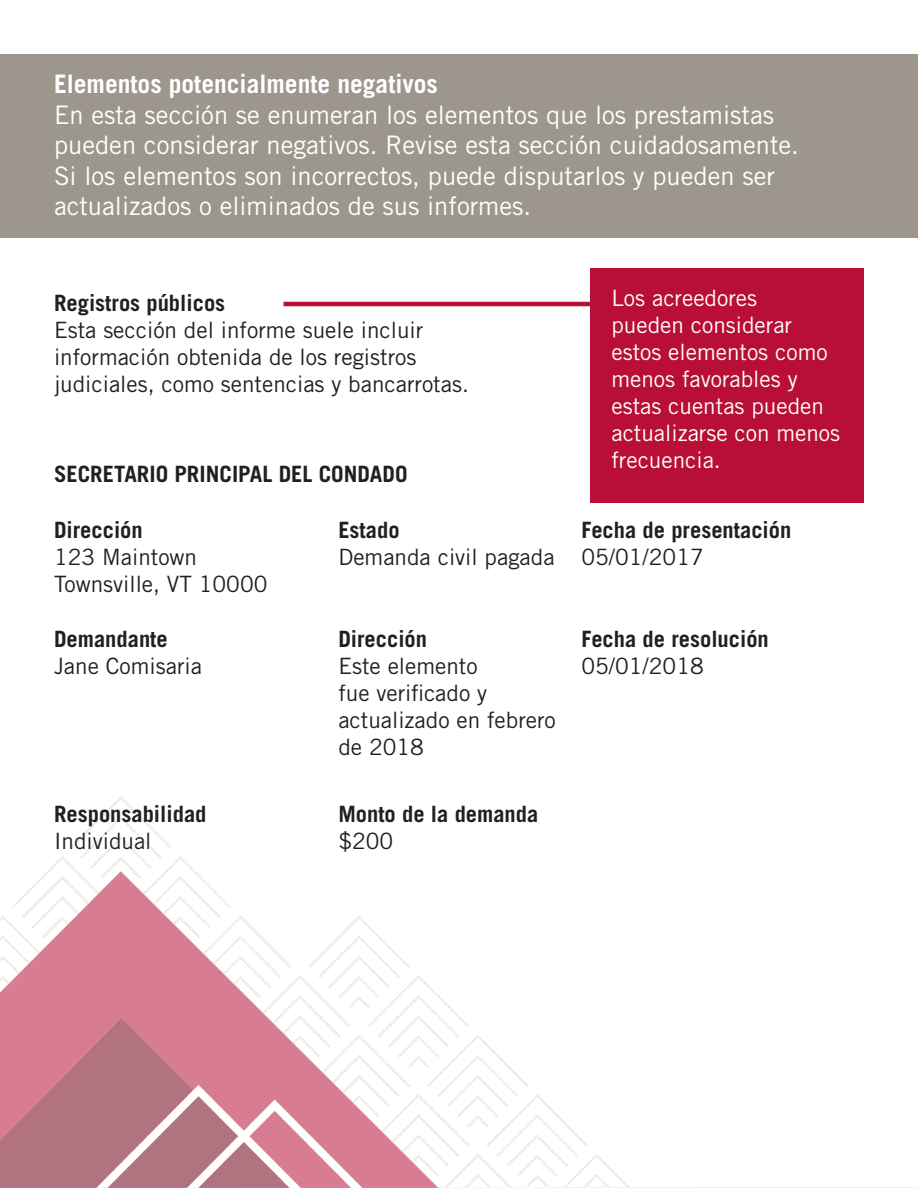
<style>
.page{position:relative;width:918px;height:1188px;background:#fff}
.page>*{position:absolute;margin:0;border:0;box-sizing:border-box;transform-origin:0 0}
.t1{font:25.5px/30.6px "Trade Gothic LT Std";color:#fff}
.t2{font:700 25.5px "Trade Gothic LT Std";color:#fff}
.t3{font:22.5px/27px "Trade Gothic LT Std";color:#231f20}
.t4{font:700 22.5px "Trade Gothic LT Std";color:#231f20}
.t5{font:22.5px/27px "Trade Gothic LT Std";color:#fff}
</style>
<div class="page">
<img style="left:0;top:796px;width:918px;height:392px">
<div style="left:0;top:54px;width:918px;height:184px;background:#9d968d"></div>
<div style="left:590px;top:268px;width:274px;height:234px;background:#b90f36"></div>
<hr style="left:283px;top:302px;width:307px;height:4px;background:#b90f36">
<p class="t2" style="left:54px;top:68px;width:385px">Elementos potencialmente negativos</p>
<p class="t1" style="left:54px;top:99px;width:747px">En esta sección se enumeran los elementos que los prestamistas pueden considerar negativos. Revise esta sección cuidadosamente.<br>Si los elementos son incorrectos, puede disputarlos y pueden ser actualizados o eliminados de sus informes.</p>
<p class="t4" style="left:54px;top:290px;width:173px">Registros públicos</p>
<p class="t3" style="left:54px;top:317px;width:416px">Esta sección del informe suele incluir información obtenida de los registros judiciales, como sentencias y bancarrotas.</p>
<p class="t4" style="left:54px;top:460px;width:355px">SECRETARIO PRINCIPAL DEL CONDADO</p>
<p class="t4" style="left:54px;top:516px;width:90px">Dirección</p>
<p class="t3" style="left:54px;top:543px;width:145px">123 Maintown</p>
<p class="t3" style="left:54px;top:570px;width:215px">Townsville, VT 10000</p>
<p class="t4" style="left:338px;top:516px;width:63px">Estado</p>
<p class="t3" style="left:338px;top:543px;width:218px">Demanda civil pagada</p>
<p class="t4" style="left:54px;top:626px;width:115px">Demandante</p>
<p class="t3" style="left:54px;top:653px;width:150px">Jane Comisaria</p>
<p class="t4" style="left:54px;top:801px;width:154px">Responsabilidad</p>
<p class="t3" style="left:54px;top:828px;width:99px">Individual</p>
<p class="t4" style="left:338px;top:626px;width:90px">Dirección</p>
<p class="t3" style="left:338px;top:653px;width:219px">Este elemento<br>fue verificado y actualizado en febrero de 2018</p>
<p class="t4" style="left:338px;top:801px;width:202px">Monto de la demanda</p>
<p class="t3" style="left:338px;top:828px;width:56px">$200</p>
<p class="t5" style="left:611px;top:284px;width:230px">Los acreedores<br>pueden considerar estos elementos como menos favorables y estas cuentas pueden actualizarse con menos frecuencia.</p>
<p class="t4" style="left:581px;top:516px;width:211px">Fecha de presentación</p>
<p class="t3" style="left:581px;top:543px;width:124px">05/01/2017</p>
<p class="t4" style="left:581px;top:626px;width:189px">Fecha de resolución</p>
<p class="t3" style="left:581px;top:653px;width:124px">05/01/2018</p>
</div>
